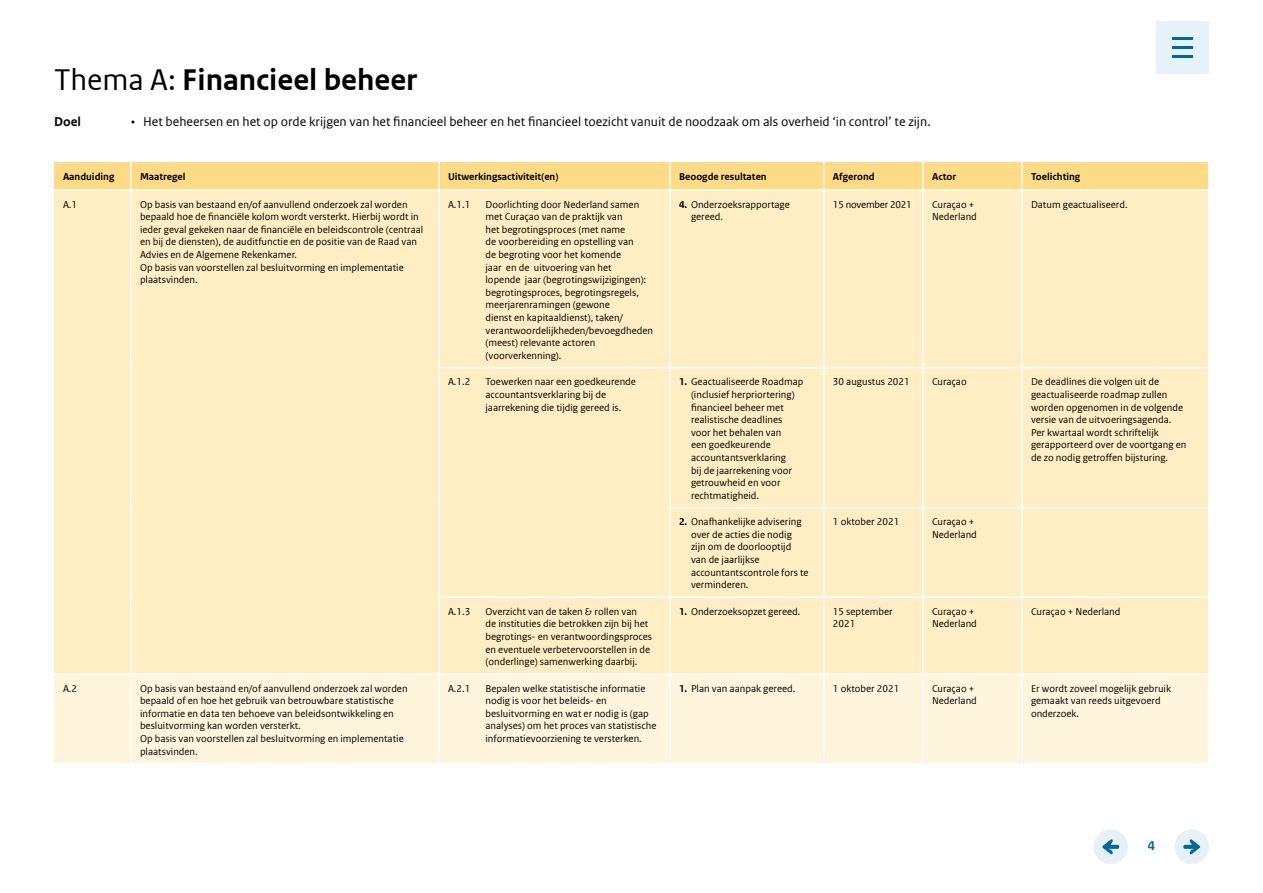
<style>
.page{position:relative;width:1263px;height:893px;background:#fff}
.page>*{position:absolute;margin:0;border:0;box-sizing:border-box;transform-origin:0 0}
._05_Heading_H2{font:700 31.5px "Rijksoverheid Sans Web Text";color:#000}
.t1{font:13.5px "Rijksoverheid Sans Web Text";color:#000}
._06_Bodycopy{font:700 13.5px "Rijksoverheid Sans Web Text";color:#000}
.t2{font:700 13.5px "Rijksoverheid Sans Web Text";color:#01689b}
.Table_Bodycopy{font:10.5px/12.6px "Rijksoverheid Sans Web Text";color:#000}
.Table_Bodycopy_Tab{font:10.5px/12.6px "Rijksoverheid Sans Web Text";color:#000}
.Table_Heading_H2{font:700 10.5px "Rijksoverheid Sans Web Text";color:#000}
.Table_Bodycopy-2{font:10.5px "Rijksoverheid Sans Web Text";letter-spacing:-.02em;color:#000}
.s1{font-weight:400}
.s2{font-weight:700}
</style>
<div class="page">
<div style="left:1156px;top:21px;width:53px;height:53px;background:#e6f2f9"></div>
<hr style="left:1172px;top:37px;width:21px;height:3px;background:#01689b">
<hr style="left:1172px;top:55px;width:21px;height:3px;background:#01689b">
<hr style="left:1172px;top:46px;width:21px;height:3px;background:#01689b">
<div style="left:1174px;top:830px;width:35px;height:34px;background:#e6f0f5;border-radius:50%"></div>
<svg style="left:1183px;top:839px;width:17px;height:15px"></svg>
<div style="left:1093px;top:830px;width:35px;height:34px;background:#e6f0f5;border-radius:50%"></div>
<svg style="left:1102px;top:839px;width:17px;height:15px"></svg>
<div style="left:54px;top:162px;width:1154px;height:27px;background:#ffdb88"></div>
<div style="left:54px;top:191px;width:1154px;height:482px;background:#ffedc4"></div>
<div style="left:54px;top:675px;width:1154px;height:88px;background:#fff4dc"></div>
<hr style="left:130px;top:162px;width:2px;height:27px;background:#fff">
<hr style="left:438px;top:162px;width:2px;height:27px;background:#fff">
<hr style="left:669px;top:162px;width:2px;height:27px;background:#fff">
<hr style="left:823px;top:162px;width:2px;height:27px;background:#fff">
<hr style="left:922px;top:162px;width:2px;height:27px;background:#fff">
<hr style="left:1021px;top:162px;width:2px;height:27px;background:#fff">
<hr style="left:130px;top:191px;width:2px;height:177px;background:#fff">
<hr style="left:438px;top:191px;width:2px;height:176px;background:#fff">
<hr style="left:669px;top:191px;width:2px;height:176px;background:#fff">
<hr style="left:823px;top:191px;width:2px;height:176px;background:#fff">
<hr style="left:922px;top:191px;width:2px;height:176px;background:#fff">
<hr style="left:1021px;top:191px;width:2px;height:176px;background:#fff">
<hr style="left:130px;top:368px;width:2px;height:140px;background:#fff">
<hr style="left:438px;top:369px;width:2px;height:139px;background:#fff">
<hr style="left:669px;top:369px;width:2px;height:138px;background:#fff">
<hr style="left:823px;top:369px;width:2px;height:138px;background:#fff">
<hr style="left:922px;top:369px;width:2px;height:138px;background:#fff">
<hr style="left:1021px;top:369px;width:2px;height:138px;background:#fff">
<hr style="left:130px;top:508px;width:2px;height:89px;background:#fff">
<hr style="left:438px;top:508px;width:2px;height:88px;background:#fff">
<hr style="left:669px;top:508px;width:2px;height:88px;background:#fff">
<hr style="left:823px;top:508px;width:2px;height:88px;background:#fff">
<hr style="left:922px;top:508px;width:2px;height:88px;background:#fff">
<hr style="left:1021px;top:508px;width:2px;height:88px;background:#fff">
<hr style="left:130px;top:597px;width:2px;height:76px;background:#fff">
<hr style="left:438px;top:598px;width:2px;height:75px;background:#fff">
<hr style="left:669px;top:598px;width:2px;height:75px;background:#fff">
<hr style="left:823px;top:598px;width:2px;height:75px;background:#fff">
<hr style="left:922px;top:598px;width:2px;height:75px;background:#fff">
<hr style="left:1021px;top:598px;width:2px;height:75px;background:#fff">
<hr style="left:130px;top:675px;width:2px;height:88px;background:#fff">
<hr style="left:438px;top:367px;width:232px;height:2px;background:#fff">
<hr style="left:670px;top:367px;width:154px;height:2px;background:#fff">
<hr style="left:824px;top:367px;width:99px;height:2px;background:#fff">
<hr style="left:923px;top:367px;width:99px;height:2px;background:#fff">
<hr style="left:1022px;top:367px;width:186px;height:2px;background:#fff">
<hr style="left:669px;top:507px;width:155px;height:1px;background:#fff">
<hr style="left:824px;top:507px;width:99px;height:1px;background:#fff">
<hr style="left:923px;top:507px;width:99px;height:1px;background:#fff">
<hr style="left:1022px;top:507px;width:186px;height:1px;background:#fff">
<hr style="left:438px;top:596px;width:232px;height:2px;background:#fff">
<hr style="left:670px;top:596px;width:154px;height:2px;background:#fff">
<hr style="left:824px;top:596px;width:99px;height:2px;background:#fff">
<hr style="left:923px;top:596px;width:99px;height:2px;background:#fff">
<hr style="left:1022px;top:596px;width:186px;height:2px;background:#fff">
<hr style="left:438px;top:675px;width:2px;height:88px;background:#fff">
<hr style="left:669px;top:675px;width:2px;height:88px;background:#fff">
<hr style="left:823px;top:675px;width:2px;height:88px;background:#fff">
<hr style="left:922px;top:675px;width:2px;height:88px;background:#fff">
<hr style="left:1021px;top:675px;width:2px;height:88px;background:#fff">
<h2 class="_05_Heading_H2" style="left:54px;top:62px;width:365px"><span class="s1">Thema A:</span> Financieel beheer</h2>
<p class="_06_Bodycopy" style="left:54px;top:114px;width:28px">Doel</p>
<p class="t1" style="left:131px;top:114px;width:801px">• Het beheersen en het op orde krijgen van het financieel beheer en het financieel toezicht vanuit de noodzaak om als overheid ‘in control’ te zijn.</p>
<h3 class="Table_Heading_H2" style="left:63px;top:170px;width:53px">Aanduiding</h3>
<h3 class="Table_Heading_H2" style="left:140px;top:170px;width:47px">Maatregel</h3>
<h3 class="Table_Heading_H2" style="left:448px;top:170px;width:112px">Uitwerkingsactiviteit(en)</h3>
<h3 class="Table_Heading_H2" style="left:679px;top:170px;width:89px">Beoogde resultaten</h3>
<h3 class="Table_Heading_H2" style="left:833px;top:170px;width:43px">Afgerond</h3>
<h3 class="Table_Heading_H2" style="left:932px;top:170px;width:26px">Actor</h3>
<h3 class="Table_Heading_H2" style="left:1031px;top:170px;width:51px">Toelichting</h3>
<p class="Table_Bodycopy" style="left:63px;top:198px;width:16px">A.1</p>
<p class="Table_Bodycopy" style="left:140px;top:198px;width:285px">Op basis van bestaand en/of aanvullend onderzoek zal worden bepaald hoe de financiële kolom wordt versterkt. Hierbij wordt in ieder geval gekeken naar de financiële en beleidscontrole (centraal en bij de diensten), de auditfunctie en de positie van de Raad van Advies en de Algemene Rekenkamer.</p>
<p class="Table_Bodycopy" style="left:140px;top:261px;width:265px">Op basis van voorstellen zal besluitvorming en implementatie plaatsvinden.</p>
<p class="Table_Bodycopy_Tab" style="left:448px;top:198px;width:24px">A.1.1</p>
<p class="Table_Bodycopy_Tab" style="left:485px;top:198px;width:169px">Doorlichting door Nederland samen met Curaçao van de praktijk van<br>het begrotingsproces (met name<br>de voorbereiding en opstelling van<br>de begroting voor het komende<br>jaar en de uitvoering van het<br>lopende jaar (begrotingswijzigingen): begrotingsproces, begrotingsregels, meerjarenramingen (gewone<br>dienst en kapitaaldienst), taken/ verantwoordelijkheden/bevoegdheden (meest) relevante actoren (voorverkenning).</p>
<p class="Table_Bodycopy" style="left:691px;top:198px;width:100px;text-indent:-12px"><span class="s2">4.</span> Onderzoeksrapportage gereed.</p>
<p class="Table_Bodycopy-2" style="left:833px;top:198px;width:80px">15 november 2021</p>
<p class="Table_Bodycopy" style="left:932px;top:198px;width:46px">Curaçao +<br>Nederland</p>
<p class="Table_Bodycopy" style="left:1031px;top:198px;width:98px">Datum geactualiseerd.</p>
<p class="Table_Bodycopy_Tab" style="left:448px;top:376px;width:24px">A.1.2</p>
<p class="Table_Bodycopy_Tab" style="left:485px;top:376px;width:152px">Toewerken naar een goedkeurende accountantsverklaring bij de jaarrekening die tijdig gereed is.</p>
<p class="Table_Bodycopy" style="left:691px;top:376px;width:114px;text-indent:-12px"><span class="s2">1.</span> Geactualiseerde Roadmap (inclusief herpriortering) financieel beheer met realistische deadlines voor het behalen van<br>een goedkeurende accountantsverklaring<br>bij de jaarrekening voor getrouwheid en voor rechtmatigheid.</p>
<p class="Table_Bodycopy" style="left:833px;top:376px;width:78px">30 augustus 2021</p>
<p class="Table_Bodycopy" style="left:932px;top:376px;width:36px">Curaçao</p>
<p class="Table_Bodycopy" style="left:1031px;top:376px;width:157px">De deadlines die volgen uit de geactualiseerde roadmap zullen worden opgenomen in de volgende versie van de uitvoeringsagenda.<br>Per kwartaal wordt schriftelijk gerapporteerd over de voortgang en de zo nodig getroffen bijsturing.</p>
<p class="Table_Bodycopy" style="left:691px;top:515px;width:119px;text-indent:-12px"><span class="s2">2.</span> Onafhankelijke advisering over de acties die nodig zijn om de doorlooptijd van de jaarlijkse accountantscontrole fors te verminderen.</p>
<p class="Table_Bodycopy" style="left:833px;top:515px;width:68px">1 oktober 2021</p>
<p class="Table_Bodycopy" style="left:932px;top:515px;width:46px">Curaçao +<br>Nederland</p>
<p class="Table_Bodycopy_Tab" style="left:448px;top:605px;width:24px">A.1.3</p>
<p class="Table_Bodycopy_Tab" style="left:485px;top:605px;width:168px">Overzicht van de taken &amp; rollen van<br>de instituties die betrokken zijn bij het begrotings- en verantwoordingsproces en eventuele verbetervoorstellen in de (onderlinge) samenwerking daarbij.</p>
<p class="Table_Bodycopy" style="left:679px;top:605px;width:123px"><span class="s2">1.</span> Onderzoeksopzet gereed.</p>
<p class="Table_Bodycopy" style="left:833px;top:605px;width:61px">15 september<br>2021</p>
<p class="Table_Bodycopy" style="left:932px;top:605px;width:46px">Curaçao +<br>Nederland</p>
<p class="Table_Bodycopy" style="left:1031px;top:605px;width:91px">Curaçao + Nederland</p>
<p class="Table_Bodycopy" style="left:63px;top:682px;width:16px">A.2</p>
<p class="Table_Bodycopy" style="left:140px;top:682px;width:269px">Op basis van bestaand en/of aanvullend onderzoek zal worden bepaald of en hoe het gebruik van betrouwbare statistische informatie en data ten behoeve van beleidsontwikkeling en besluitvorming kan worden versterkt.</p>
<p class="Table_Bodycopy" style="left:140px;top:732px;width:265px">Op basis van voorstellen zal besluitvorming en implementatie plaatsvinden.</p>
<p class="Table_Bodycopy_Tab" style="left:448px;top:682px;width:24px">A.2.1</p>
<p class="Table_Bodycopy_Tab" style="left:485px;top:682px;width:172px">Bepalen welke statistische informatie nodig is voor het beleids- en besluitvorming en wat er nodig is (gap analyses) om het proces van statistische informatievoorziening te versterken.</p>
<p class="Table_Bodycopy_Tab" style="left:679px;top:682px;width:118px"><span class="s2">1.</span> Plan van aanpak gereed.</p>
<p class="Table_Bodycopy_Tab" style="left:833px;top:682px;width:68px">1 oktober 2021</p>
<p class="Table_Bodycopy" style="left:932px;top:682px;width:46px">Curaçao +<br>Nederland</p>
<p class="Table_Bodycopy" style="left:1031px;top:682px;width:142px">Er wordt zoveel mogelijk gebruik gemaakt van reeds uitgevoerd onderzoek.</p>
<p class="t2" style="left:1148px;top:838px;width:9px">4</p>
</div>
